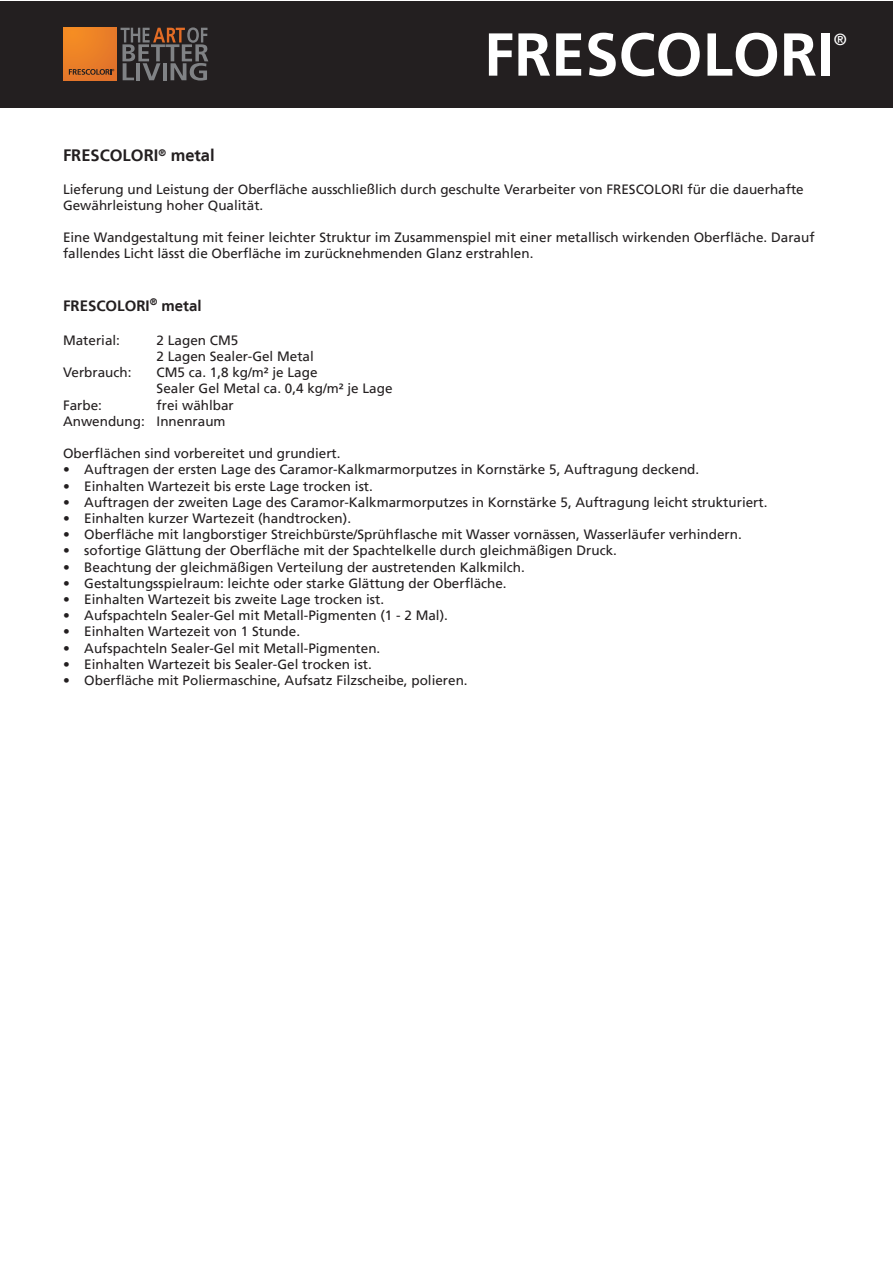
<style>
.page{position:relative;width:893px;height:1263px;background:#fff}
.page>*{position:absolute;margin:0;border:0;box-sizing:border-box;transform-origin:0 0}
.t1{font:700 60.45px "Frutiger LT";color:#fff}
.Überschrift{font:700 16.5px "Frutiger LT";color:#231f20}
.t2{font:16.35px "Frutiger LT";color:#fff}
.Subline{font:700 15px "Frutiger LT";color:#231f20}
.Liste_2{font:13.5px "Frutiger LT";color:#231f20}
.Text{font:13.5px/16.2px "Frutiger LT";color:#231f20}
.Liste_1{font:13.5px "Frutiger LT";color:#231f20}
</style>
<div class="page">
<div style="left:0;top:1px;width:893px;height:106px;background:#231f20"></div>
<div style="left:64px;top:27px;width:53px;height:54px;background:linear-gradient(to right,#f08725,#e4772a)"></div>
<svg style="left:69px;top:69px;width:45px;height:6px"></svg>
<svg style="left:121px;top:27px;width:87px;height:54px"></svg>
<h1 class="t1" style="left:484px;top:19px;width:351px">FRESCOLORI</h1>
<p class="t2" style="left:834px;top:30px;width:15px">®</p>
<p class="Überschrift" style="left:63px;top:146px;width:153px">FRESCOLORI<sup>®</sup> metal</p>
<p class="Text" style="left:63px;top:181px;width:742px">Lieferung und Leistung der Oberfläche ausschließlich durch geschulte Verarbeiter von FRESCOLORI für die dauerhafte<br>Gewährleistung hoher Qualität.</p>
<p class="Text" style="left:63px;top:229px;width:753px">Eine Wandgestaltung mit feiner leichter Struktur im Zusammenspiel mit einer metallisch wirkenden Oberfläche. Darauf fallendes Licht lässt die Oberfläche im zurücknehmenden Glanz erstrahlen.</p>
<p class="Subline" style="left:63px;top:297px;width:140px">FRESCOLORI<sup>®</sup> metal</p>
<p class="Liste_1" style="left:63px;top:332px;width:59px">Material:</p>
<p class="Liste_1" style="left:157px;top:332px;width:83px">2 Lagen CM5</p>
<p class="Liste_1" style="left:157px;top:348px;width:159px">2 Lagen Sealer-Gel Metal</p>
<p class="Liste_1" style="left:63px;top:365px;width:70px">Verbrauch:</p>
<p class="Liste_1" style="left:157px;top:365px;width:162px">CM5 ca. 1,8 kg/m² je Lage</p>
<p class="Liste_1" style="left:157px;top:381px;width:237px">Sealer Gel Metal ca. 0,4 kg/m² je Lage</p>
<p class="Liste_1" style="left:63px;top:397px;width:41px">Farbe:</p>
<p class="Liste_1" style="left:157px;top:397px;width:79px">frei wählbar</p>
<p class="Liste_1" style="left:63px;top:413px;width:164px">Anwendung: Innenraum</p>
<p class="Text" style="left:63px;top:445px;width:279px">Oberflächen sind vorbereitet und grundiert.</p>
<p class="Liste_2" style="left:63px;top:462px;width:638px">• Auftragen der ersten Lage des Caramor-Kalkmarmorputzes in Kornstärke 5, Auftragung deckend.</p>
<p class="Liste_2" style="left:63px;top:478px;width:311px">• Einhalten Wartezeit bis erste Lage trocken ist.</p>
<p class="Liste_2" style="left:63px;top:494px;width:706px">• Auftragen der zweiten Lage des Caramor-Kalkmarmorputzes in Kornstärke 5, Auftragung leicht strukturiert.</p>
<p class="Liste_2" style="left:63px;top:510px;width:290px">• Einhalten kurzer Wartezeit (handtrocken).</p>
<p class="Liste_2" style="left:63px;top:527px;width:680px">• Oberfläche mit langborstiger Streichbürste/Sprühflasche mit Wasser vornässen, Wasserläufer verhindern.</p>
<p class="Liste_2" style="left:63px;top:543px;width:555px">• sofortige Glättung der Oberfläche mit der Spachtelkelle durch gleichmäßigen Druck.</p>
<p class="Liste_2" style="left:63px;top:559px;width:463px">• Beachtung der gleichmäßigen Verteilung der austretenden Kalkmilch.</p>
<p class="Liste_2" style="left:63px;top:575px;width:445px">• Gestaltungsspielraum: leichte oder starke Glättung der Oberfläche.</p>
<p class="Liste_2" style="left:63px;top:591px;width:323px">• Einhalten Wartezeit bis zweite Lage trocken ist.</p>
<p class="Liste_2" style="left:63px;top:608px;width:386px">• Aufspachteln Sealer-Gel mit Metall-Pigmenten (1 - 2 Mal).</p>
<p class="Liste_2" style="left:63px;top:624px;width:239px">• Einhalten Wartezeit von 1 Stunde.</p>
<p class="Liste_2" style="left:63px;top:640px;width:319px">• Aufspachteln Sealer-Gel mit Metall-Pigmenten.</p>
<p class="Liste_2" style="left:63px;top:656px;width:310px">• Einhalten Wartezeit bis Sealer-Gel trocken ist.</p>
<p class="Liste_2" style="left:63px;top:672px;width:406px">• Oberfläche mit Poliermaschine, Aufsatz Filzscheibe, polieren.</p>
</div>
